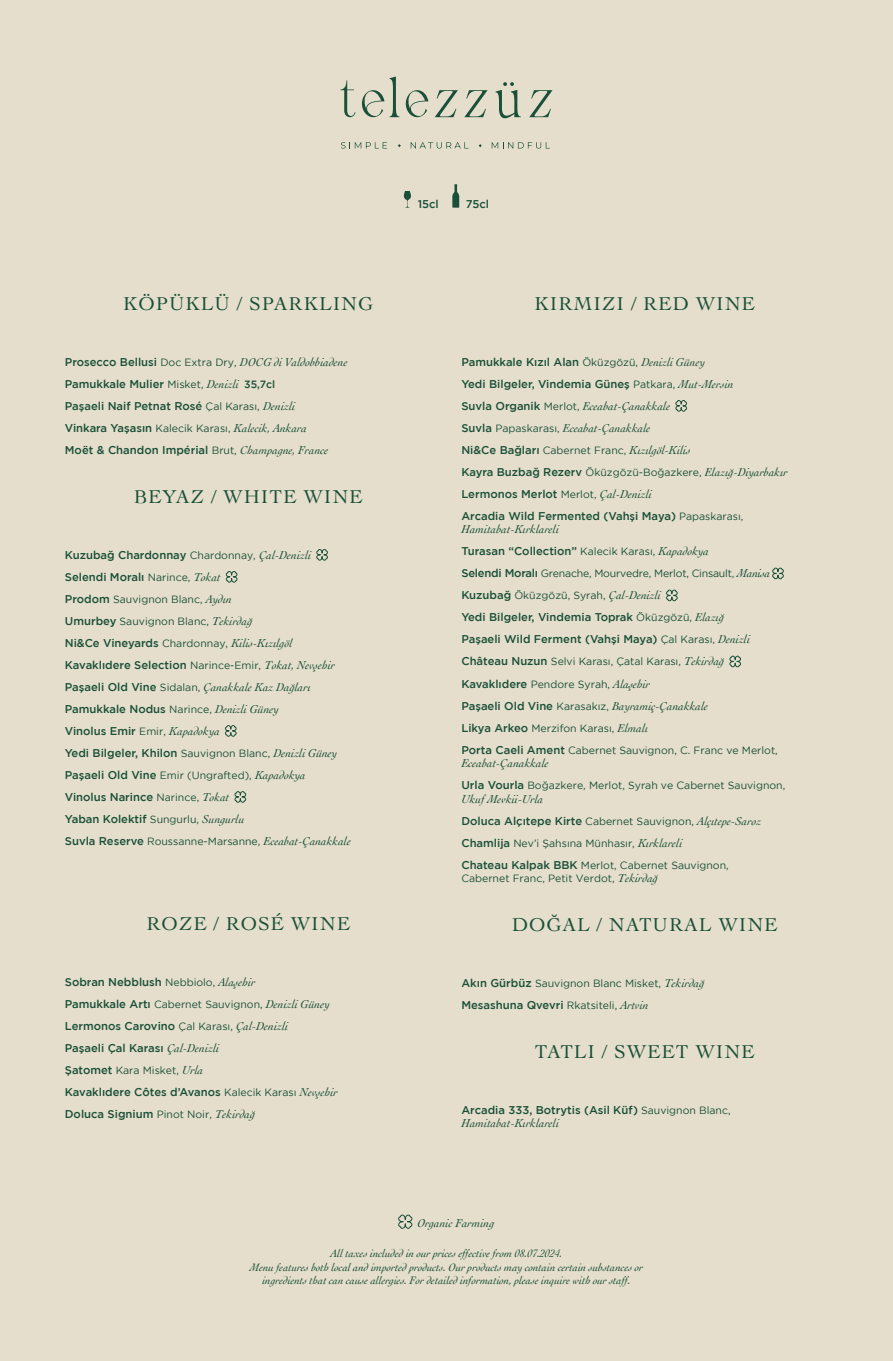
<style>
.page{position:relative;width:893px;height:1361px;background:#e5decc}
.page>*{position:absolute;margin:0;border:0;box-sizing:border-box;transform-origin:0 0}
.t1{font:19.5px "Cochin";letter-spacing:.05em;color:#195037}
.t2{font:italic 12px/22px "Cochin";color:#195037}
.t3{font:11.25px/22px "Gotham Medium TR";color:#195037}
.t4{font:italic 11.25px/13.5px "Cochin";color:#195037;text-align:center}
.t5{font:10.5px/22px "Gotham Book TR";color:#195037}
.t6{font:10.5px/22px "Gotham Book TR";letter-spacing:-.02em;color:#195037}
.s1{font-family:"Gotham Medium TR";font-style:normal;font-size:11.25px}
.s2{font-family:"Gotham Book TR";font-style:normal;font-size:10.5px}
.s3{font-family:"Gotham Book TR";font-size:10.5px}
.s4{font-family:"Cochin";font-style:italic;font-size:12px}
.s5{font-size:10.5px}
.s6{font-family:"Gotham Medium TR";font-size:11.25px}
</style>
<div class="page">
<svg style="left:403px;top:191px;width:8px;height:17px"></svg>
<svg style="left:452px;top:184px;width:7px;height:24px"></svg>
<svg style="left:398px;top:1214px;width:14px;height:14px"></svg>
<svg style="left:341px;top:142px;width:46px;height:7px"></svg>
<svg style="left:411px;top:142px;width:58px;height:7px"></svg>
<svg style="left:492px;top:142px;width:58px;height:7px"></svg>
<svg style="left:340px;top:80px;width:16px;height:38px"></svg>
<svg style="left:362px;top:77px;width:37px;height:40px"></svg>
<svg style="left:406px;top:90px;width:22px;height:27px"></svg>
<svg style="left:435px;top:90px;width:23px;height:27px"></svg>
<svg style="left:464px;top:90px;width:24px;height:27px"></svg>
<svg style="left:529px;top:90px;width:23px;height:27px"></svg>
<svg style="left:495px;top:82px;width:26px;height:37px"></svg>
<svg style="left:316px;top:549px;width:12px;height:11px"></svg>
<svg style="left:226px;top:571px;width:11px;height:11px"></svg>
<svg style="left:225px;top:725px;width:11px;height:11px"></svg>
<svg style="left:235px;top:791px;width:11px;height:11px"></svg>
<svg style="left:675px;top:400px;width:12px;height:11px"></svg>
<svg style="left:772px;top:568px;width:12px;height:11px"></svg>
<svg style="left:666px;top:590px;width:12px;height:11px"></svg>
<svg style="left:729px;top:656px;width:12px;height:11px"></svg>
<h1 class="t1" style="left:123px;top:290px;width:252px">KÖPÜKLÜ / SPARKLING</h1>
<p class="t2" style="left:65px;top:350px;width:284px"><span class="s1">Prosecco Bellusi</span> <span class="s2">Doc Extra Dry,</span> DOCG di Valdobbiadene</p>
<p class="t3" style="left:65px;top:373px;width:265px">Pamukkale Mulier <span class="s3">Misket,</span> <span class="s4">Denizli</span> <span class="s5">35,7cl<br></span>Paşaeli Naif Petnat Rosé <span class="s3">Çal Karası,</span> <span class="s4">Denizli </span>Vinkara Yaşasın <span class="s3">Kalecik Karası,</span> <span class="s4">Kalecik, Ankara </span>Moët &amp; Chandon Impérial <span class="s3">Brut,</span> <span class="s4">Champagne, France</span></p>
<h1 class="t1" style="left:134px;top:483px;width:230px">BEYAZ / WHITE WINE</h1>
<p class="t3" style="left:65px;top:543px;width:248px">Kuzubağ Chardonnay <span class="s3">Chardonnay,</span> <span class="s4">Çal-Denizli<br></span>Selendi Moralı <span class="s3">Narince,</span> <span class="s4">Tokat</span></p>
<p class="t5" style="left:65px;top:588px;width:189px"><span class="s6">Prodom</span> Sauvignon Blanc, <span class="s4">Aydın<br></span><span class="s6">Umurbey</span> Sauvignon Blanc, <span class="s4">Tekirdağ</span></p>
<p class="t3" style="left:65px;top:631px;width:272px">Ni&amp;Ce Vineyards <span class="s3">Chardonnay,</span> <span class="s4">Kilis-Kızılgöl<br></span>Kavaklıdere Selection <span class="s3">Narince-Emir,</span> <span class="s4">Tokat, Nevşehir</span></p>
<p class="t2" style="left:65px;top:675px;width:247px"><span class="s1">Paşaeli Old Vine</span> <span class="s2">Sidalan,</span> Çanakkale Kaz Dağları</p>
<p class="t3" style="left:65px;top:697px;width:274px">Pamukkale Nodus <span class="s3">Narince,</span> <span class="s4">Denizli Güney<br></span>Vinolus Emir <span class="s3">Emir,</span> <span class="s4">Kapadokya<br></span>Yedi Bilgeler, Khilon <span class="s3">Sauvignon Blanc,</span> <span class="s4">Denizli Güney</span></p>
<p class="t5" style="left:65px;top:764px;width:242px"><span class="s6">Paşaeli Old Vine</span> Emir (Ungrafted), <span class="s4">Kapadokya</span></p>
<p class="t3" style="left:65px;top:786px;width:181px">Vinolus Narince <span class="s3">Narince,</span> <span class="s4">Tokat<br></span>Yaban Kolektif <span class="s3">Sungurlu,</span> <span class="s4">Sungurlu</span></p>
<p class="t5" style="left:65px;top:830px;width:288px"><span class="s6">Suvla Reserve</span> Roussanne-Marsanne, <span class="s4">Eceabat-Çanakkale</span></p>
<h1 class="t1" style="left:146px;top:910px;width:205px">ROZE / ROSÉ WINE</h1>
<p class="t3" style="left:65px;top:971px;width:192px">Sobran Nebblush <span class="s3">Nebbiolo,</span> <span class="s4">Alaşehir</span></p>
<p class="t5" style="left:65px;top:993px;width:266px"><span class="s6">Pamukkale Artı</span> Cabernet Sauvignon, <span class="s4">Denizli Güney</span></p>
<p class="t3" style="left:65px;top:1015px;width:225px">Lermonos Carovino <span class="s3">Çal Karası,</span> <span class="s4">Çal-Denizli<br></span>Paşaeli Çal Karası <span class="s4">Çal-Denizli</span></p>
<p class="t5" style="left:65px;top:1059px;width:140px"><span class="s6">Şatomet</span> Kara Misket, <span class="s4">Urla</span></p>
<p class="t3" style="left:65px;top:1081px;width:274px">Kavaklıdere Côtes d’Avanos <span class="s3">Kalecik Karası</span> <span class="s4">Nevşehir<br></span>Doluca Signium <span class="s3">Pinot Noir,</span> <span class="s4">Tekirdağ</span></p>
<p class="t3" style="left:418px;top:192px;width:23px">15cl</p>
<p class="t3" style="left:466px;top:192px;width:25px">75cl</p>
<h1 class="t1" style="left:534px;top:290px;width:222px">KIRMIZI / RED WINE</h1>
<p class="t3" style="left:461px;top:351px;width:274px">Pamukkale Kızıl Alan <span class="s3">Öküzgözü,</span> <span class="s4">Denizli Güney<br></span>Yedi Bilgeler, Vindemia Güneş <span class="s3">Patkara,</span> <span class="s4">Mut-Mersin</span></p>
<p class="t2" style="left:461px;top:394px;width:210px"><span class="s1">Suvla Organik</span> <span class="s2">Merlot,</span> Eceabat-Çanakkale<br><span class="s1">Suvla</span> <span class="s2">Papaskarası,</span> Eceabat-Çanakkale</p>
<p class="t5" style="left:461px;top:439px;width:328px"><span class="s6">Ni&amp;Ce Bağları</span> Cabernet Franc, <span class="s4">Kızılgöl-Kilis<br></span><span class="s6">Kayra Buzbağ Rezerv</span> Öküzgözü-Boğazkere, <span class="s4">Elazığ-Diyarbakır</span></p>
<p class="t3" style="left:461px;top:483px;width:284px">Lermonos Merlot <span class="s3">Merlot,</span> <span class="s4">Çal-Denizli<br></span>Arcadia Wild Fermented (Vahşi Maya) <span class="s3">Papaskarası,</span></p>
<p class="t2" style="left:461px;top:518px;width:99px">Hamitabat-Kırklareli</p>
<p class="t3" style="left:461px;top:540px;width:249px">Turasan “Collection” <span class="s3">Kalecik Karası,</span> <span class="s4">Kapadokya</span></p>
<p class="t6" style="left:461px;top:562px;width:310px"><span class="s6">Selendi Moralı</span> Grenache, Mourvedre, Merlot, Cinsault, <span class="s4">Manisa<br></span><span class="s6">Kuzubağ</span> Öküzgözü, Syrah, <span class="s4">Çal-Denizli</span></p>
<p class="t3" style="left:461px;top:606px;width:290px">Yedi Bilgeler, Vindemia Toprak <span class="s3">Öküzgözü,</span> <span class="s4">Elazığ<br></span>Paşaeli Wild Ferment (Vahşi Maya) <span class="s3">Çal Karası,</span> <span class="s4">Denizli</span></p>
<p class="t5" style="left:461px;top:650px;width:264px"><span class="s6">Château Nuzun</span> Selvi Karası, Çatal Karası, <span class="s4">Tekirdağ<br></span><span class="s6">Kavaklıdere</span> Pendore Syrah, <span class="s4">Alaşehir</span></p>
<p class="t2" style="left:461px;top:694px;width:248px"><span class="s1">Paşaeli Old Vine</span> <span class="s2">Karasakız,</span> Bayramiç-Çanakkale</p>
<p class="t5" style="left:461px;top:716px;width:318px"><span class="s6">Likya Arkeo</span> Merzifon Karası, <span class="s4">Elmalı<br></span><span class="s6">Porta Caeli Ament</span> Cabernet Sauvignon, C. Franc ve Merlot,</p>
<p class="t2" style="left:461px;top:751px;width:89px">Eceabat-Çanakkale</p>
<p class="t5" style="left:461px;top:774px;width:325px"><span class="s6">Urla Vourla</span> Boğazkere, Merlot, Syrah ve Cabernet Sauvignon,</p>
<p class="t2" style="left:461px;top:787px;width:83px">Ukuf Mevkii-Urla</p>
<p class="t3" style="left:461px;top:809px;width:301px">Doluca Alçıtepe Kirte <span class="s3">Cabernet Sauvignon,</span> <span class="s4">Alçıtepe-Saroz</span></p>
<p class="t5" style="left:461px;top:831px;width:269px"><span class="s6">Chamlija</span> Nev’i Şahsına Münhasır, <span class="s4">Kırklareli<br></span><span class="s6">Chateau Kalpak BBK</span> Merlot, Cabernet Sauvignon,</p>
<p class="t5" style="left:461px;top:867px;width:198px">Cabernet Franc, Petit Verdot, <span class="s4">Tekirdağ</span></p>
<h1 class="t1" style="left:512px;top:911px;width:267px">DOĞAL / NATURAL WINE</h1>
<p class="t5" style="left:461px;top:972px;width:245px"><span class="s6">Akın Gürbüz</span> Sauvignon Blanc Misket, <span class="s4">Tekirdağ</span></p>
<p class="t3" style="left:461px;top:994px;width:189px">Mesashuna Qvevri <span class="s3">Rkatsiteli,</span> <span class="s4">Artvin</span></p>
<h1 class="t1" style="left:535px;top:1038px;width:221px">TATLI / SWEET WINE</h1>
<p class="t3" style="left:461px;top:1098px;width:271px">Arcadia 333, Botrytis (Asil Küf) <span class="s3">Sauvignon Blanc,</span></p>
<p class="t2" style="left:461px;top:1111px;width:99px">Hamitabat-Kırklareli</p>
<p class="t2" style="left:417px;top:1211px;width:79px">Organic Farming</p>
<p class="t4" style="left:250px;top:1246px;width:395px">All taxes included in our prices effective from 08.07.2024.<br>Menu features both local and imported products. Our products may contain certain substances or ingredients that can cause allergies. For detailed information, please inquire with our staff.</p>
</div>
